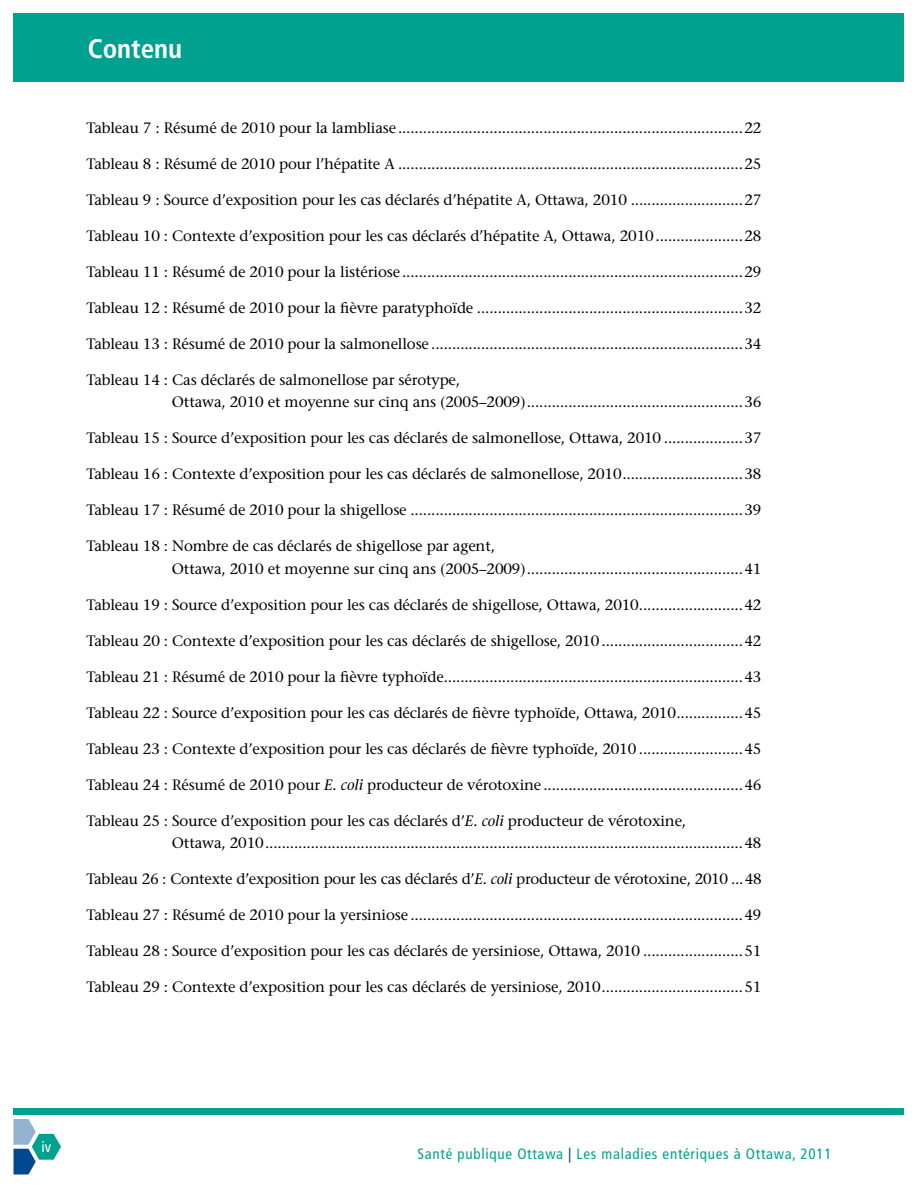
<style>
.page{position:relative;width:918px;height:1188px;background:#fff}
.page>*{position:absolute;margin:0;border:0;box-sizing:border-box;transform-origin:0 0}
.t1{font:700 condensed 27px "Frutiger";color:#fff}
.t2{font:500 15px/22.5px "Stone Serif Std";letter-spacing:-.01em;color:#000}
.t3{font:condensed 15px "Frutiger";letter-spacing:.05em;color:#00a18e}
.t4{font:condensed 15px "Frutiger";color:#fff}
.s1{font-style:italic}
.s2{color:#004990}
</style>
<div class="page">
<div style="left:14px;top:1108px;width:890px;height:7px;background:#00a18e"></div>
<div style="left:14px;top:14px;width:890px;height:68px;background:#00a18e"></div>
<svg style="left:14px;top:1119px;width:47px;height:55px"></svg>
<p class="t1" style="left:88px;top:32px;width:96px">Contenu</p>
<p class="t2" style="left:86px;top:116px;width:677px">Tableau 7 : Résumé de 2010 pour la lambliase...................................................................................22</p>
<p class="t2" style="left:86px;top:152px;width:677px">Tableau 8 : Résumé de 2010 pour l’hépatite A ...................................................................................25</p>
<p class="t2" style="left:86px;top:188px;width:677px">Tableau 9 : Source d’exposition pour les cas déclarés d’hépatite A, Ottawa, 2010 ...........................27</p>
<p class="t2" style="left:86px;top:224px;width:677px">Tableau 10 : Contexte d’exposition pour les cas déclarés d’hépatite A, Ottawa, 2010.....................28</p>
<p class="t2" style="left:86px;top:260px;width:677px">Tableau 11 : Résumé de 2010 pour la listériose ..................................................................................29</p>
<p class="t2" style="left:86px;top:296px;width:677px">Tableau 12 : Résumé de 2010 pour la fièvre paratyphoïde ................................................................32</p>
<p class="t2" style="left:86px;top:332px;width:677px">Tableau 13 : Résumé de 2010 pour la salmonellose ...........................................................................34</p>
<p class="t2" style="left:172px;top:368px;width:591px;text-indent:-86px">Tableau 14 : Cas déclarés de salmonellose par sérotype,<br>Ottawa, 2010 et moyenne sur cinq ans (2005–2009)....................................................36</p>
<p class="t2" style="left:86px;top:427px;width:677px">Tableau 15 : Source d’exposition pour les cas déclarés de salmonellose, Ottawa, 2010 ...................37</p>
<p class="t2" style="left:86px;top:463px;width:677px">Tableau 16 : Contexte d’exposition pour les cas déclarés de salmonellose, 2010.............................38</p>
<p class="t2" style="left:86px;top:499px;width:677px">Tableau 17 : Résumé de 2010 pour la shigellose ................................................................................39</p>
<p class="t2" style="left:172px;top:535px;width:591px;text-indent:-86px">Tableau 18 : Nombre de cas déclarés de shigellose par agent,<br>Ottawa, 2010 et moyenne sur cinq ans (2005–2009)....................................................41</p>
<p class="t2" style="left:86px;top:593px;width:677px">Tableau 19 : Source d’exposition pour les cas déclarés de shigellose, Ottawa, 2010.........................42</p>
<p class="t2" style="left:86px;top:629px;width:677px">Tableau 20 : Contexte d’exposition pour les cas déclarés de shigellose, 2010 ..................................42</p>
<p class="t2" style="left:86px;top:665px;width:677px">Tableau 21 : Résumé de 2010 pour la fièvre typhoïde........................................................................43</p>
<p class="t2" style="left:86px;top:701px;width:677px">Tableau 22 : Source d’exposition pour les cas déclarés de fièvre typhoïde, Ottawa, 2010................45</p>
<p class="t2" style="left:86px;top:737px;width:677px">Tableau 23 : Contexte d’exposition pour les cas déclarés de fièvre typhoïde, 2010 .........................45</p>
<p class="t2" style="left:86px;top:773px;width:677px">Tableau 24 : Résumé de 2010 pour <span class="s1">E. coli</span> producteur de vérotoxine ................................................46</p>
<p class="t2" style="left:172px;top:809px;width:591px;text-indent:-86px">Tableau 25 : Source d’exposition pour les cas déclarés d’<span class="s1">E. coli</span> producteur de vérotoxine,<br>Ottawa, 2010...................................................................................................................48</p>
<p class="t2" style="left:86px;top:868px;width:677px">Tableau 26 : Contexte d’exposition pour les cas déclarés d’<span class="s1">E. coli</span> producteur de vérotoxine, 2010 ...48</p>
<p class="t2" style="left:86px;top:904px;width:677px">Tableau 27 : Résumé de 2010 pour la yersiniose ................................................................................49</p>
<p class="t2" style="left:86px;top:940px;width:677px">Tableau 28 : Source d’exposition pour les cas déclarés de yersiniose, Ottawa, 2010 ........................51</p>
<p class="t2" style="left:86px;top:976px;width:677px">Tableau 29 : Contexte d’exposition pour les cas déclarés de yersiniose, 2010..................................51</p>
<p class="t4" style="left:42px;top:1138px;width:11px">iv</p>
<p class="t3" style="left:418px;top:1146px;width:416px">Santé publique Ottawa <span class="s2">|</span> Les maladies entériques à Ottawa, 2011</p>
</div>
